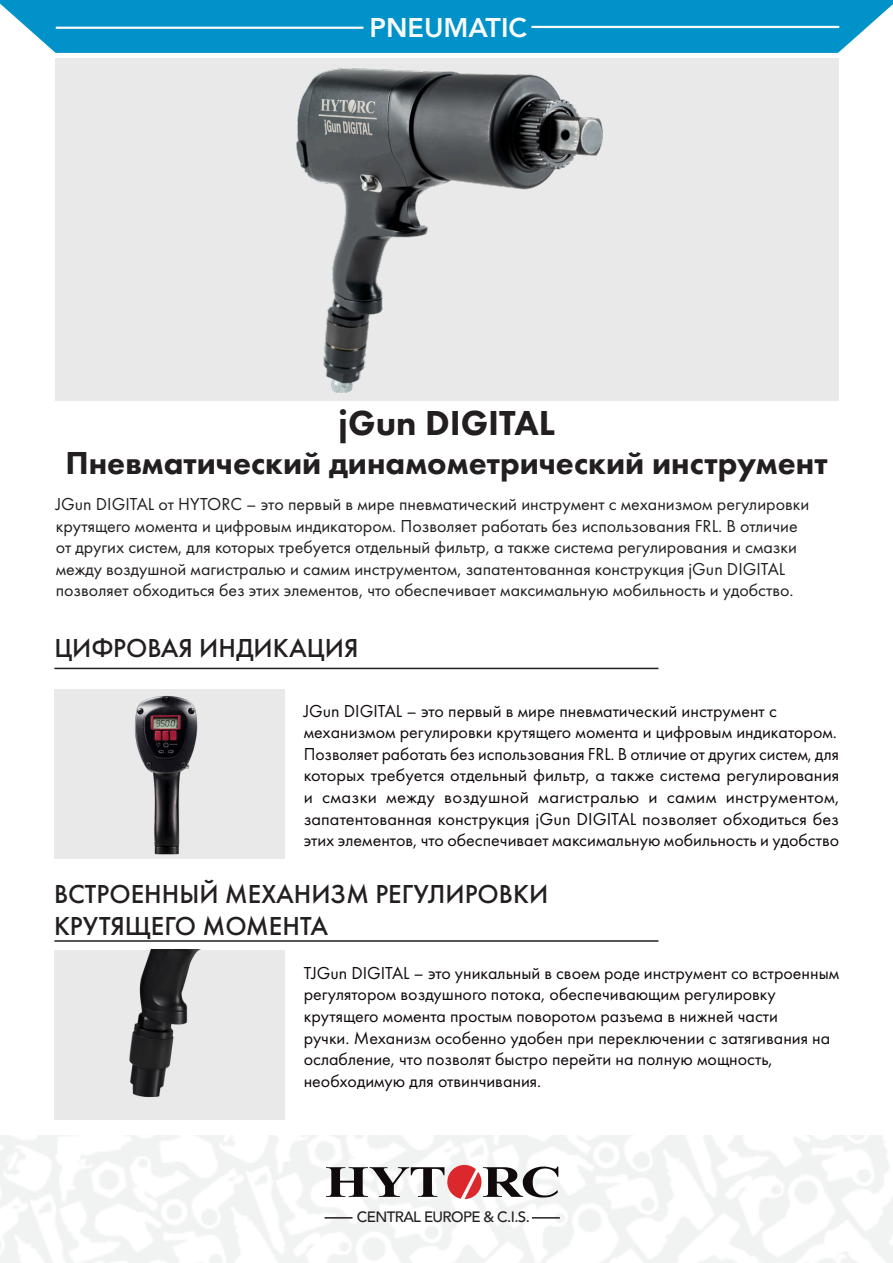
<style>
.page{position:relative;width:893px;height:1263px;background:#fff}
.page>*{position:absolute;margin:0;border:0;box-sizing:border-box;transform-origin:0 0}
.t1{font:800 36px "Futura PT";color:#231f20}
.t2{font:800 33px "Futura PT";color:#231f20}
.t3{font:500 27px "Futura PT";color:#231f20}
.t4{font:800 27px "Avenir";color:#f9fafa}
.t5{font:18px/21.6px "Futura PT";color:#110a0c;text-align:justify}
.t6{font:18px "Futura PT";color:#231f20}
.t7{font:500 15px "Avenir";letter-spacing:-.04em;color:#231f20}
</style>
<div class="page">
<div style="left:54px;top:689px;width:230px;height:169px;background:#e9e9e9"></div>
<div style="left:54px;top:950px;width:230px;height:169px;background:#e9e9e9"></div>
<div style="left:55px;top:58px;width:783px;height:342px;background:#e9e9e9"></div>
<hr style="left:54px;top:668px;width:604px;height:1px;background:#231f20">
<hr style="left:54px;top:940px;width:604px;height:2px;background:#231f20">
<img style="left:87px;top:695px;width:153px;height:164px">
<img style="left:129px;top:949px;width:72px;height:149px">
<svg style="left:0;top:0;width:893px;height:53px;fill:#0092c8"></svg>
<hr style="left:56px;top:27px;width:307px;height:2px;background:#f9fafa">
<hr style="left:531px;top:26px;width:308px;height:2px;background:#f9fafa">
<svg style="left:325px;top:1217px;width:28px;height:1px"></svg>
<svg style="left:532px;top:1217px;width:28px;height:1px"></svg>
<svg style="left:326px;top:1165px;width:232px;height:34px"></svg>
<img style="left:297px;top:68px;width:306px;height:324px">
<p class="t4" style="left:370px;top:7px;width:159px">PNEUMATIC</p>
<p class="t1" style="left:338px;top:400px;width:218px">jGun DIGITAL</p>
<p class="t2" style="left:65px;top:443px;width:764px">Пневматический динамометрический инструмент</p>
<p class="t6" style="left:56px;top:493px;width:755px">JGun DIGITAL от HYTORC – это первый в мире пневматический инструмент с механизмом регулировки</p>
<p class="t6" style="left:56px;top:515px;width:743px">крутящего момента и цифровым индикатором. Позволяет работать без использования FRL. В отличие</p>
<p class="t6" style="left:56px;top:536px;width:743px">от других систем, для которых требуется отдельный фильтр, а также система регулирования и смазки</p>
<p class="t6" style="left:56px;top:558px;width:731px">между воздушной магистралью и самим инструментом, запатентованная конструкция jGun DIGITAL</p>
<p class="t6" style="left:56px;top:580px;width:739px">позволяет обходиться без этих элементов, что обеспечивает максимальную мобильность и удобство.</p>
<p class="t3" style="left:54px;top:632px;width:305px">ЦИФРОВАЯ ИНДИКАЦИЯ</p>
<p class="t5" style="left:304px;top:700px;width:475px">JGun DIGITAL – это первый в мире пневматический инструмент с</p>
<p class="t5" style="left:304px;top:721px;width:535px">механизмом регулировки крутящего момента и цифровым индикатором.</p>
<p class="t5" style="left:304px;top:743px;width:537px">Позволяет работать без использования FRL. В отличие от других систем, для</p>
<p class="t5" style="left:304px;top:764px;width:537px">которых требуется отдельный фильтр, а также система регулирования и смазки между воздушной магистралью и самим инструментом, запатентованная конструкция jGun DIGITAL позволяет обходиться без этих элементов, что обеспечивает максимальную мобильность и удобство</p>
<p class="t3" style="left:54px;top:877px;width:496px">ВСТРОЕННЫЙ МЕХАНИЗМ РЕГУЛИРОВКИ</p>
<p class="t3" style="left:54px;top:910px;width:276px">КРУТЯЩЕГО МОМЕНТА</p>
<p class="t5" style="left:304px;top:962px;width:537px">TJGun DIGITAL – это уникальный в своем роде инструмент со встроенным</p>
<p class="t5" style="left:304px;top:983px;width:474px">регулятором воздушного потока, обеспечивающим регулировку</p>
<p class="t5" style="left:304px;top:1005px;width:476px">крутящего момента простым поворотом разъема в нижней части</p>
<p class="t5" style="left:304px;top:1027px;width:528px">ручки. Механизм особенно удобен при переключении с затягивания на</p>
<p class="t5" style="left:304px;top:1048px;width:470px">ослабление, что позволят быстро перейти на полную мощность,</p>
<p class="t5" style="left:304px;top:1070px;width:239px">необходимую для отвинчивания.</p>
<p class="t7" style="left:357px;top:1204px;width:174px">CENTRAL EUROPE &amp; C.I.S.</p>
</div>
